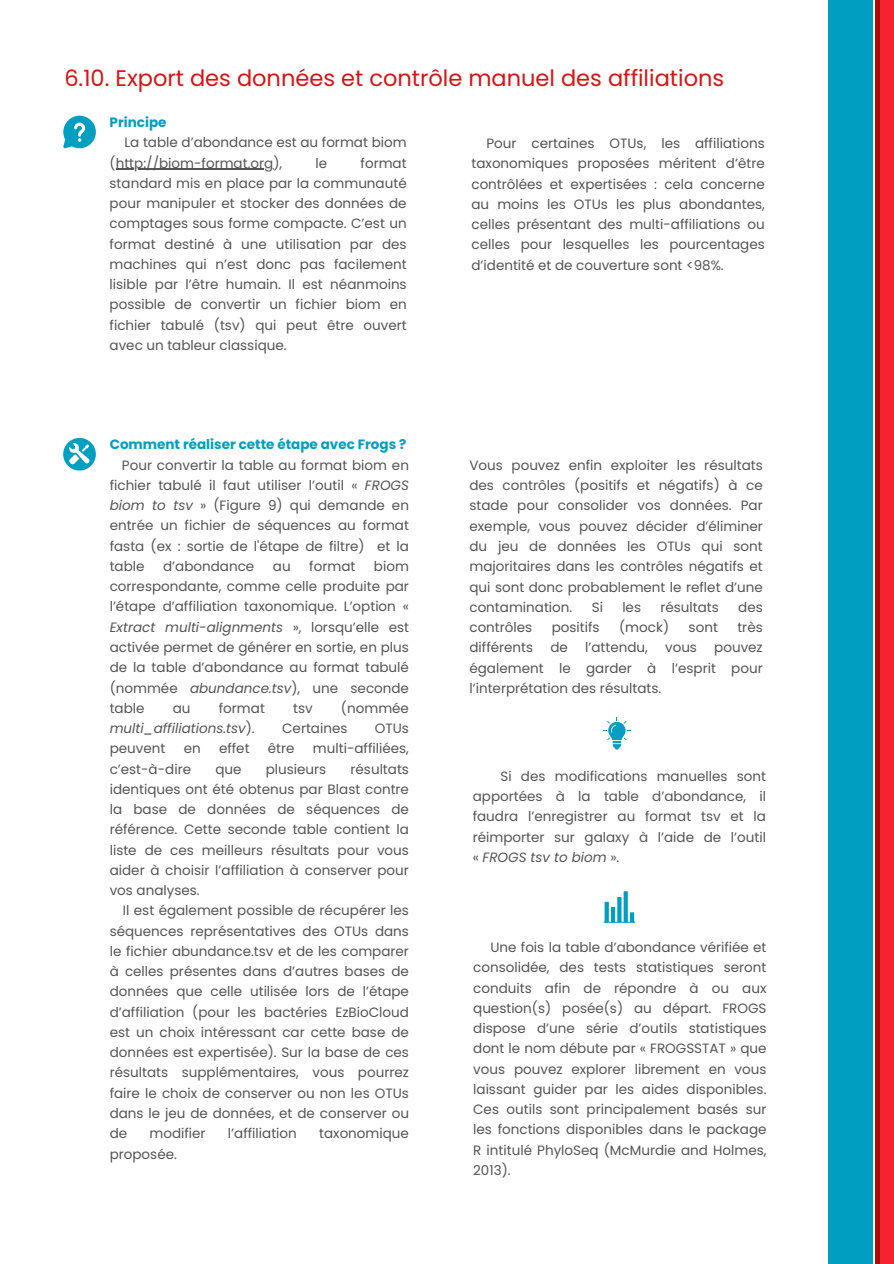
<style>
.page{position:relative;width:894px;height:1264px;background:#fff}
.page>*{position:absolute;margin:0;border:0;box-sizing:border-box;transform-origin:0 0}
.t1{font:22.5px "Poppins";color:#d61414}
.t2{font:13.5px/20.2px "Poppins";color:#545454;text-align:justify}
.t3{font:700 13.5px "Poppins";color:#009fc1}
.t4{font:italic 13.5px "Poppins";color:#545454}
.s1{font-style:italic}
.s2{font-style:normal}
</style>
<div class="page">
<svg style="left:63px;top:116px;width:33px;height:32px"></svg>
<hr style="left:116px;top:169px;width:157px;height:1px;background:#545454">
<svg style="left:63px;top:438px;width:33px;height:32px"></svg>
<svg style="left:603px;top:717px;width:27px;height:32px"></svg>
<svg style="left:604px;top:891px;width:31px;height:31px"></svg>
<div style="left:828px;top:0;width:44px;height:1263px;background:#009fc1"></div>
<div style="left:875px;top:0;width:17px;height:1263px;background:#ab0b0b"></div>
<div style="left:880px;top:0;width:13px;height:1263px;background:#f72230"></div>
<h1 class="t1" style="left:64px;top:62px;width:661px">6.10. Export des données et contrôle manuel des affiliations</h1>
<p class="t3" style="left:110px;top:113px;width:58px">Principe</p>
<p class="t2" style="left:110px;top:132px;width:298px;text-indent:15px">La table d’abondance est au format biom (http://biom-format.org),</p>
<p class="t2" style="left:471px;top:133px;width:295px;text-indent:15px">Pour certaines OTUs, les affiliations taxonomiques proposées méritent d’être contrôlées et expertisées : cela concerne au moins les OTUs les plus abondantes, celles présentant des multi-affiliations ou celles pour lesquelles les pourcentages d’identité et de couverture sont &lt;98%.</p>
<p class="t2" style="left:110px;top:153px;width:298px;text-indent:251px">format standard mis en place par la communauté pour manipuler et stocker des données de comptages sous forme compacte. C’est un format destiné à une utilisation par des machines qui n’est donc pas facilement lisible par l’être humain. Il est néanmoins possible de convertir un fichier biom en fichier tabulé (tsv) qui peut être ouvert avec un tableur classique.</p>
<p class="t2" style="left:315px;top:153px;width:13px">le</p>
<p class="t3" style="left:110px;top:435px;width:298px">Comment réaliser cette étape avec Frogs ?</p>
<p class="t2" style="left:110px;top:455px;width:301px;text-indent:12px">Pour convertir la table au format biom en fichier tabulé il faut utiliser l’outil « <span class="s1">FROGS biom to tsv</span> » (Figure 9) qui demande en entrée un fichier de séquences au format fasta (ex : sortie de l'étape de filtre) et la table</p>
<p class="t2" style="left:163px;top:556px;width:93px">d’abondance</p>
<p class="t2" style="left:273px;top:556px;width:19px">au</p>
<p class="t2" style="left:309px;top:556px;width:48px">format</p>
<p class="t2" style="left:110px;top:556px;width:301px;text-indent:264px">biom correspondante, comme celle produite par l’étape d’affiliation taxonomique. L’option « <span class="s1">Extract multi-alignments</span> », lorsqu’elle est activée permet de générer en sortie, en plus de la table d’abondance au format tabulé (nommée <span class="s1">abundance.tsv</span>), une seconde table</p>
<p class="t2" style="left:173px;top:698px;width:19px">au</p>
<p class="t2" style="left:219px;top:698px;width:48px">format</p>
<p class="t2" style="left:293px;top:698px;width:21px">tsv</p>
<p class="t2" style="left:341px;top:698px;width:69px">(nommée</p>
<p class="t4" style="left:110px;top:719px;width:147px">multi_affiliations.tsv<span class="s2">).</span></p>
<p class="t2" style="left:282px;top:718px;width:67px">Certaines</p>
<p class="t2" style="left:375px;top:718px;width:36px">OTUs</p>
<p class="t2" style="left:110px;top:738px;width:57px">peuvent</p>
<p class="t2" style="left:184px;top:738px;width:19px">en</p>
<p class="t2" style="left:219px;top:738px;width:32px">effet</p>
<p class="t2" style="left:268px;top:738px;width:28px">être</p>
<p class="t2" style="left:313px;top:738px;width:97px">multi-affiliées,</p>
<p class="t2" style="left:110px;top:758px;width:83px">c’est-à-dire</p>
<p class="t2" style="left:215px;top:758px;width:28px">que</p>
<p class="t2" style="left:266px;top:758px;width:62px">plusieurs</p>
<p class="t2" style="left:110px;top:758px;width:301px;text-indent:241px">résultats identiques ont été obtenus par Blast contre la base de données de séquences de référence. Cette seconde table contient la liste de ces meilleurs résultats pour vous aider à choisir l’affiliation à conserver pour vos analyses.</p>
<p class="t2" style="left:110px;top:900px;width:301px;text-indent:13px">Il est également possible de récupérer les séquences représentatives des OTUs dans le fichier abundance.tsv et de les comparer à celles présentes dans d’autres bases de données que celle utilisée lors de l’étape d’affiliation (pour les bactéries EzBioCloud est un choix intéressant car cette base de données est expertisée). Sur la base de ces résultats supplémentaires, vous pourrez faire le choix de conserver ou non les OTUs dans le jeu de données, et de conserver ou de</p>
<p class="t2" style="left:149px;top:1123px;width:58px">modifier</p>
<p class="t2" style="left:228px;top:1123px;width:70px">l’affiliation</p>
<p class="t2" style="left:319px;top:1123px;width:91px">taxonomique</p>
<p class="t2" style="left:110px;top:1143px;width:69px">proposée.</p>
<p class="t2" style="left:469px;top:455px;width:295px">Vous pouvez enfin exploiter les résultats des contrôles (positifs et négatifs) à ce stade pour consolider vos données. Par exemple, vous pouvez décider d’éliminer du jeu de données les OTUs qui sont majoritaires dans les contrôles négatifs et qui sont donc probablement le reflet d’une contamination.</p>
<p class="t2" style="left:591px;top:597px;width:13px">Si</p>
<p class="t2" style="left:622px;top:597px;width:20px">les</p>
<p class="t2" style="left:660px;top:597px;width:60px">résultats</p>
<p class="t2" style="left:738px;top:597px;width:26px">des</p>
<p class="t2" style="left:469px;top:617px;width:64px">contrôles</p>
<p class="t2" style="left:551px;top:617px;width:49px">positifs</p>
<p class="t2" style="left:619px;top:617px;width:51px">(mock)</p>
<p class="t2" style="left:688px;top:617px;width:31px">sont</p>
<p class="t2" style="left:737px;top:617px;width:27px">très</p>
<p class="t2" style="left:469px;top:637px;width:65px">différents</p>
<p class="t2" style="left:550px;top:637px;width:19px">de</p>
<p class="t2" style="left:585px;top:637px;width:64px">l’attendu,</p>
<p class="t2" style="left:665px;top:637px;width:33px">vous</p>
<p class="t2" style="left:469px;top:637px;width:295px;text-indent:245px">pouvez également le garder à l’esprit pour l’interprétation des résultats.</p>
<p class="t2" style="left:472px;top:766px;width:295px;text-indent:28px">Si des modifications manuelles sont apportées à la table d’abondance, il faudra l’enregistrer au format tsv et la réimporter sur galaxy à l’aide de l’outil « <span class="s1">FROGS tsv to biom</span> ».</p>
<p class="t2" style="left:473px;top:937px;width:295px;text-indent:17px">Une fois la table d’abondance vérifiée et consolidée, des tests statistiques seront conduits afin de répondre à ou aux question(s) posée(s) au départ. FROGS dispose d’une série d’outils statistiques dont le nom débute par « FROGSSTAT » que vous pouvez explorer librement en vous laissant guider par les aides disponibles.<br>Ces outils sont principalement basés sur les fonctions disponibles dans le package R intitulé PhyloSeq (McMurdie and Holmes, 2013).</p>
</div>
